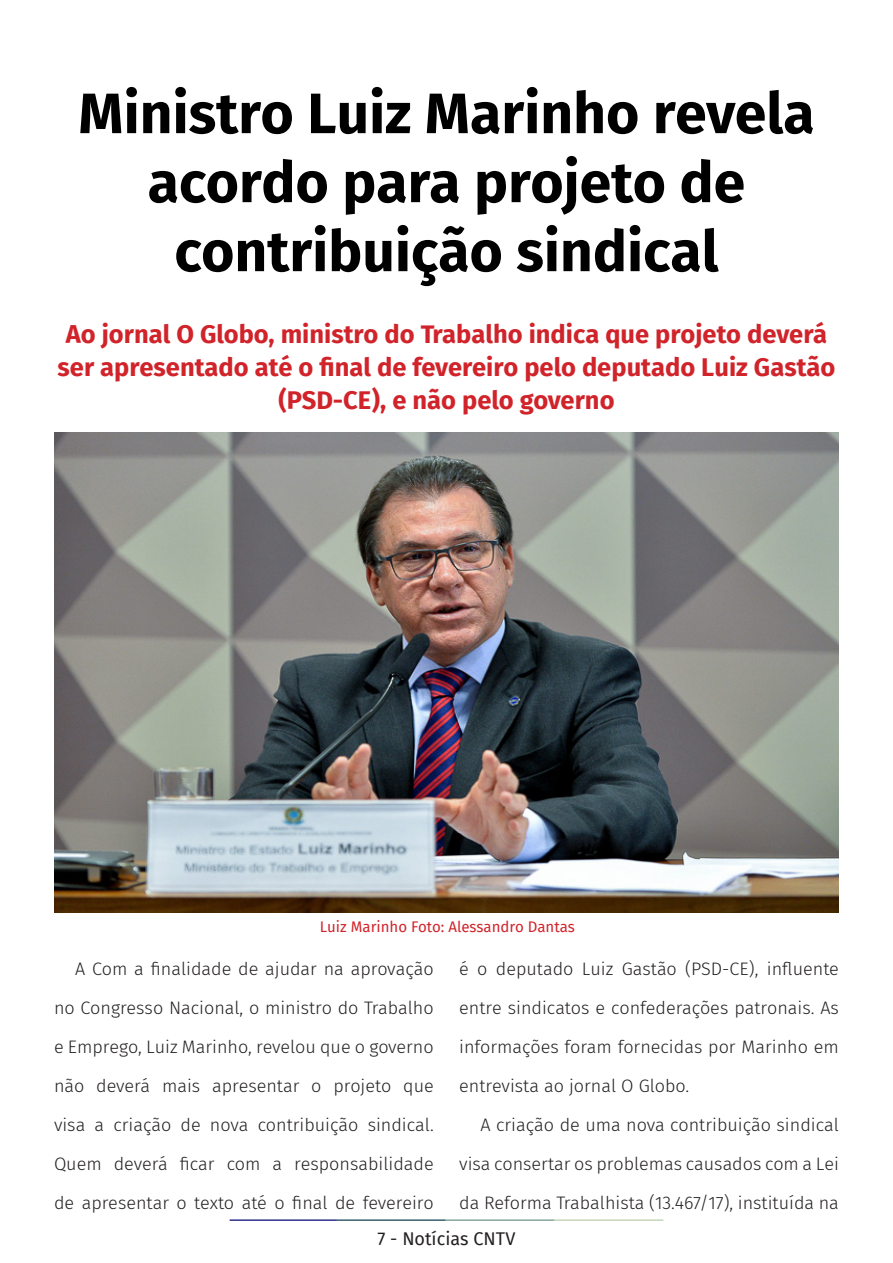
<style>
.page{position:relative;width:893px;height:1263px;background:#fff}
.page>*{position:absolute;margin:0;border:0;box-sizing:border-box;transform-origin:0 0}
.t1{font:700 57px/69px "Fira Sans";color:#000001;text-align:center}
.t2{font:700 25.5px/33px "Fira Sans";color:#d1232a;text-align:center}
.t3{font:300 18px/38.8px "Fira Sans";color:#231f20;text-align:justify}
.t4{font:18px "Fira Sans";color:#231f20}
.t5{font:15px "Fira Sans";color:#d1232a}
</style>
<div class="page">
<hr style="left:230px;top:1219px;width:107px;height:2px;background:#2f3088">
<hr style="left:337px;top:1219px;width:109px;height:2px;background:#3a5f6d">
<hr style="left:446px;top:1219px;width:109px;height:2px;background:#87a59a">
<hr style="left:555px;top:1219px;width:108px;height:2px;background:#c6d5b7">
<img style="left:54px;top:432px;width:785px;height:481px">
<p class="t1" style="left:78px;top:75px;width:738px">Ministro Luiz Marinho revela acordo para projeto de contribuição sindical</p>
<p class="t2" style="left:58px;top:316px;width:779px">Ao jornal O Globo, ministro do Trabalho indica que projeto deverá ser apresentado até o final de fevereiro pelo deputado Luiz Gastão (PSD-CE), e não pelo governo</p>
<p class="t5" style="left:320px;top:915px;width:257px">Luiz Marinho Foto: Alessandro Dantas</p>
<p class="t3" style="left:54px;top:950px;width:381px;text-indent:21px">A Com a finalidade de ajudar na aprovação no Congresso Nacional, o ministro do Trabalho e Emprego, Luiz Marinho, revelou que o governo não deverá mais apresentar o projeto que visa a criação de nova contribuição sindical.<br>Quem deverá ficar com a responsabilidade de apresentar o texto até o final de fevereiro</p>
<p class="t3" style="left:459px;top:950px;width:381px">é o deputado Luiz Gastão (PSD-CE), influente entre sindicatos e confederações patronais. As informações foram fornecidas por Marinho em entrevista ao jornal O Globo.</p>
<p class="t3" style="left:459px;top:1105px;width:381px;text-indent:21px">A criação de uma nova contribuição sindical visa consertar os problemas causados com a Lei da Reforma Trabalhista (13.467/17), instituída na</p>
<p class="t4" style="left:378px;top:1225px;width:139px">7 - Notícias CNTV</p>
</div>
